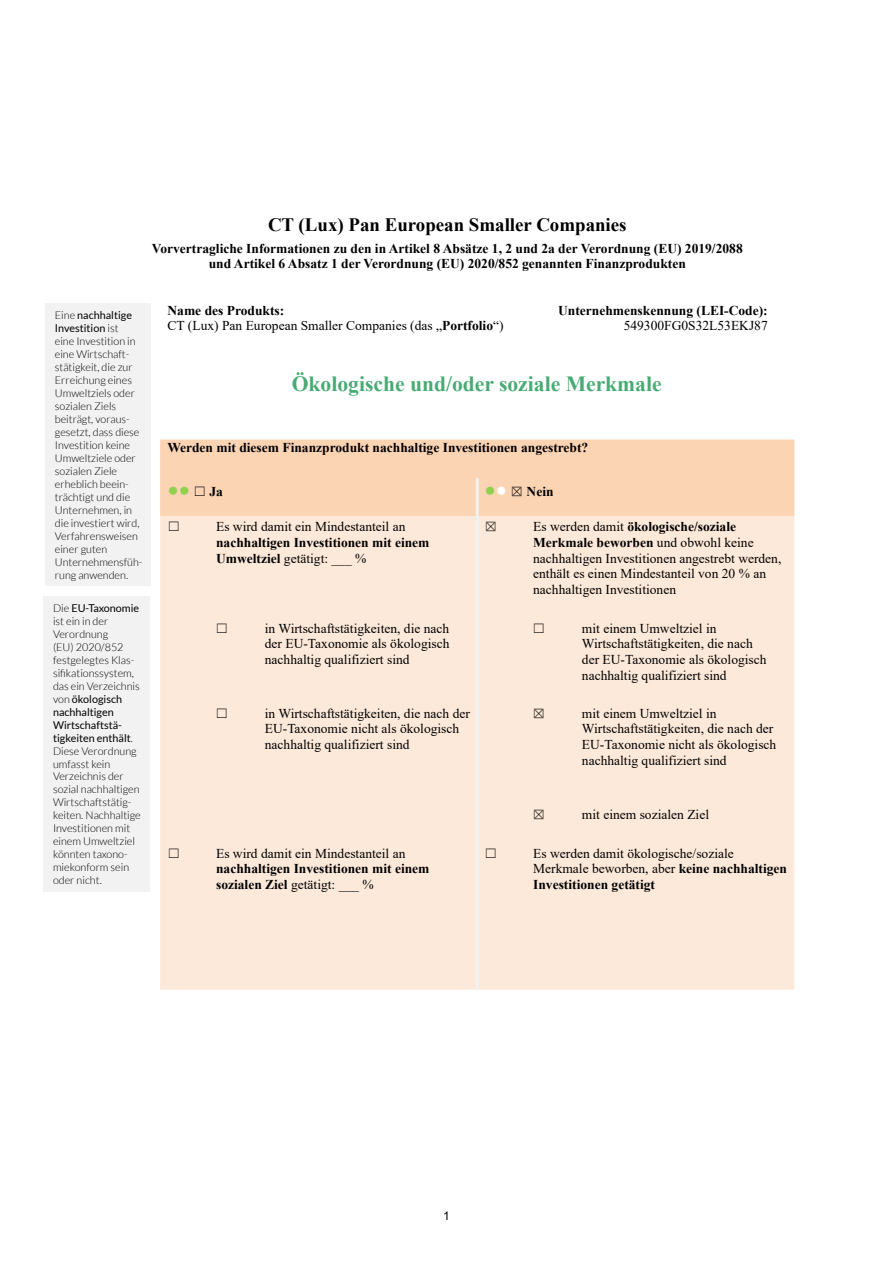
<style>
.page{position:relative;width:893px;height:1263px;background:#fff}
.page>*{position:absolute;margin:0;border:0;box-sizing:border-box;transform-origin:0 0}
.t1{font:700 21.6px "Times New Roman";color:#48ab74}
.t2{font:700 18.9px "Times New Roman";color:#000}
.t3{font:700 18.75px "Times New Roman";color:#92d050}
.t4{font:13.5px/15.8px "Times New Roman";color:#000}
.t5{font:700 13.5px/15.8px "Times New Roman";color:#000}
.t6{font:12.75px "MS Gothic";color:#000}
.t7{font:12px "Arial";color:#000}
.t8{font:300 10.8px/12.9px "Lato";color:#000}
.s1{font-weight:400}
.s2{font-weight:700}
.s3{font-family:"MS Gothic";font-weight:400;font-size:12.75px;color:#000}
.s4{font-size:13.5px;color:#000}
.s5{font-size:18.75px;color:#92d050}
.s6{font-size:18.75px;color:#fff}
.s7{font-family:"MS Gothic";font-weight:400;font-size:12.75px}
</style>
<div class="page">
<div style="left:160px;top:440px;width:634px;height:76px;background:#fbd4b4"></div>
<div style="left:160px;top:516px;width:634px;height:473px;background:#fde9d9"></div>
<hr style="left:476px;top:478px;width:3px;height:38px;background:#f2f2f2">
<hr style="left:476px;top:516px;width:3px;height:102px;background:#f2f2f2">
<hr style="left:476px;top:618px;width:3px;height:85px;background:#f2f2f2">
<hr style="left:476px;top:703px;width:3px;height:101px;background:#f2f2f2">
<hr style="left:476px;top:804px;width:3px;height:39px;background:#f2f2f2">
<hr style="left:476px;top:843px;width:3px;height:146px;background:#f2f2f2">
<div style="left:45px;top:304px;width:105px;height:282px;background:#f2f2f2"></div>
<div style="left:43px;top:596px;width:107px;height:296px;background:#f2f2f2"></div>
<p class="t8" style="left:55px;top:309px;width:89px">Eine <span class="s1">nachhaltige<br>Investition</span> ist<br>eine Investition in eine Wirtschaft&shy;stätigkeit, die zur<br>Erreichung eines<br>Umweltziels oder sozialen Ziels beiträgt, voraus&shy;gesetzt, dass diese<br>Investition keine<br>Umweltziele oder sozialen Ziele erheblich beein&shy;trächtigt und die<br>Unternehmen, in die investiert wird,<br>Verfahrensweisen einer guten<br>Unternehmensfüh&shy;rung anwenden.</p>
<p class="t8" style="left:53px;top:602px;width:89px">Die <span class="s1">EU-Taxonomie </span>ist ein in der<br>Verordnung<br>(EU) 2020/852 festgelegtes Klas&shy;sifikationssystem, das ein Verzeichnis von <span class="s1">ökologisch nachhaltigen<br>Wirtschaftstä&shy;tigkeiten enthält</span>.<br>Diese Verordnung umfasst kein<br>Verzeichnis der sozial nachhaltigen<br>Wirtschaftstätig&shy;keiten. Nachhaltige<br>Investitionen mit einem Umweltziel könnten taxono&shy;miekonform sein oder nicht.</p>
<h2 class="t2" style="left:268px;top:211px;width:360px">CT (Lux) Pan European Smaller Companies</h2>
<p class="t5" style="left:152px;top:240px;width:592px;text-align:center">Vorvertragliche Informationen zu den in Artikel 8 Absätze 1, 2 und 2a der Verordnung (EU) 2019/2088 und Artikel 6 Absatz 1 der Verordnung (EU) 2020/852 genannten Finanzprodukten</p>
<p class="t4" style="left:168px;top:302px;width:338px"><span class="s2">Name des Produkts:<br></span>CT (Lux) Pan European Smaller Companies (das „<span class="s2">Portfolio</span>“)</p>
<p class="t5" style="left:558px;top:302px;width:211px">Unternehmenskennung (LEI-Code):</p>
<p class="t4" style="left:624px;top:317px;width:146px">549300FG0S32L53EKJ87</p>
<h1 class="t1" style="left:292px;top:369px;width:371px">Ökologische und/oder soziale Merkmale</h1>
<p class="t5" style="left:167px;top:439px;width:423px">Werden mit diesem Finanzprodukt nachhaltige Investitionen angestrebt?</p>
<h3 class="t3" style="left:167px;top:476px;width:57px">●● <span class="s3">☐</span> <span class="s4">Ja</span></h3>
<p class="t5" style="left:484px;top:483px;width:71px"><span class="s5">●</span><span class="s6">●</span> <span class="s7">☒</span> Nein</p>
<p class="t6" style="left:167px;top:520px;width:14px">☐</p>
<p class="t4" style="left:216px;top:518px;width:191px">Es wird damit ein Mindestanteil an</p>
<p class="t5" style="left:216px;top:534px;width:215px">nachhaltigen Investitionen mit einem<br>Umweltziel <span class="s1">getätigt: ___ %</span></p>
<p class="t6" style="left:484px;top:520px;width:14px">☒</p>
<p class="t4" style="left:533px;top:518px;width:250px">Es werden damit <span class="s2">ökologische/soziale Merkmale beworben</span> und obwohl keine nachhaltigen Investitionen angestrebt werden, enthält es einen Mindestanteil von 20 % an nachhaltigen Investitionen</p>
<p class="t6" style="left:215px;top:622px;width:14px">☐</p>
<p class="t4" style="left:265px;top:620px;width:186px;text-align:justify">in Wirtschaftstätigkeiten, die nach der EU-Taxonomie als ökologisch nachhaltig qualifiziert sind</p>
<p class="t6" style="left:532px;top:622px;width:14px">☐</p>
<p class="t4" style="left:582px;top:620px;width:186px">mit einem Umweltziel in<br>Wirtschaftstätigkeiten, die nach der EU-Taxonomie als ökologisch nachhaltig qualifiziert sind</p>
<p class="t6" style="left:215px;top:706px;width:14px">☐</p>
<p class="t4" style="left:265px;top:705px;width:207px">in Wirtschaftstätigkeiten, die nach der<br>EU-Taxonomie nicht als ökologisch nachhaltig qualifiziert sind</p>
<p class="t6" style="left:532px;top:706px;width:14px">☒</p>
<p class="t4" style="left:582px;top:705px;width:196px">mit einem Umweltziel in<br>Wirtschaftstätigkeiten, die nach der<br>EU-Taxonomie nicht als ökologisch nachhaltig qualifiziert sind</p>
<p class="t6" style="left:167px;top:847px;width:14px">☐</p>
<p class="t4" style="left:216px;top:845px;width:191px">Es wird damit ein Mindestanteil an</p>
<p class="t5" style="left:216px;top:860px;width:215px">nachhaltigen Investitionen mit einem sozialen Ziel <span class="s1">getätigt: ___ %</span></p>
<p class="t6" style="left:532px;top:808px;width:14px">☒</p>
<p class="t4" style="left:582px;top:806px;width:129px">mit einem sozialen Ziel</p>
<p class="t6" style="left:484px;top:847px;width:14px">☐</p>
<p class="t4" style="left:533px;top:845px;width:255px">Es werden damit ökologische/soziale<br>Merkmale beworben, aber <span class="s2">keine nachhaltigen<br>Investitionen getätigt</span></p>
<p class="t7" style="left:443px;top:1207px;width:8px">1</p>
</div>
